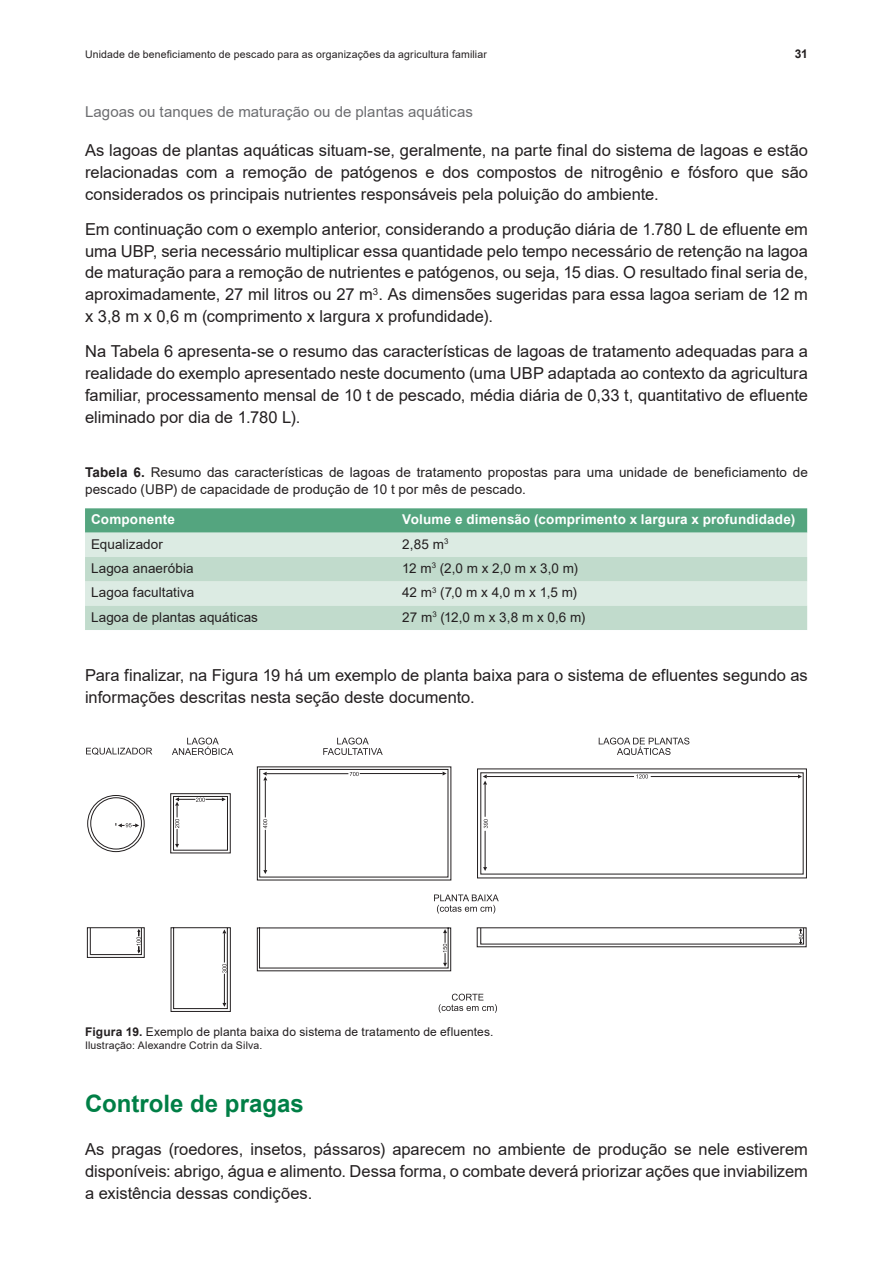
<style>
.page{position:relative;width:893px;height:1263px;background:#fff}
.page>*{position:absolute;margin:0;border:0;box-sizing:border-box;transform-origin:0 0}
.t1{font:700 24px "Arial";color:#007f46}
.t2{font:16.5px/21.9px "Arial";color:#231f20;text-align:justify}
.t3{font:15px "Arial";color:#6c6d70}
.t4{font:13.5px/16.4px "Arial";letter-spacing:.005em;color:#231f20}
.t5{font:700 13.5px "Arial";letter-spacing:.015em;color:#fff}
.t6{font:12px "Arial";letter-spacing:.01em;color:#231f20}
.t7{font:700 12px "Arial";color:#231f20}
.t8{font:10.5px "Arial";letter-spacing:.015em;color:#231f20}
.s1{font-weight:700}
</style>
<div class="page">
<svg style="left:85px;top:508px;width:722px;height:25px;background:#59a783"></svg>
<div style="left:85px;top:533px;width:722px;height:24px;background:#dcebe3"></div>
<svg style="left:85px;top:557px;width:722px;height:73px;background:#cae0d3"></svg>
<svg style="left:172px;top:738px;width:61px;height:17px"></svg>
<svg style="left:86px;top:748px;width:66px;height:7px"></svg>
<svg style="left:323px;top:738px;width:60px;height:17px"></svg>
<svg style="left:599px;top:738px;width:90px;height:17px"></svg>
<svg style="left:259px;top:768px;width:548px;height:5px"></svg>
<svg style="left:648px;top:773px;width:159px;height:174px"></svg>
<hr style="left:651px;top:776px;width:147px;height:1px;background:#231f20">
<svg style="left:798px;top:774px;width:4px;height:4px"></svg>
<svg style="left:87px;top:771px;width:561px;height:242px"></svg>
<svg style="left:799px;top:929px;width:4px;height:15px"></svg>
<p class="t8" style="left:85px;top:47px;width:403px">Unidade de beneficiamento de pescado para as organizações da agricultura familiar</p>
<p class="t7" style="left:795px;top:45px;width:15px">31</p>
<p class="t3" style="left:85px;top:102px;width:389px">Lagoas ou tanques de maturação ou de plantas aquáticas</p>
<p class="t2" style="left:85px;top:139px;width:724px">As lagoas de plantas aquáticas situam-se, geralmente, na parte final do sistema de lagoas e estão relacionadas com a remoção de patógenos e dos compostos de nitrogênio e fósforo que são considerados os principais nutrientes responsáveis pela poluição do ambiente.</p>
<p class="t2" style="left:85px;top:218px;width:724px">Em continuação com o exemplo anterior, considerando a produção diária de 1.780 L de efluente em uma UBP, seria necessário multiplicar essa quantidade pelo tempo necessário de retenção na lagoa de maturação para a remoção de nutrientes e patógenos, ou seja, 15 dias. O resultado final seria de, aproximadamente, 27 mil litros ou 27 m<sup>3</sup>. As dimensões sugeridas para essa lagoa seriam de 12 m x 3,8 m x 0,6 m (comprimento x largura x profundidade).</p>
<p class="t2" style="left:85px;top:340px;width:724px">Na Tabela 6 apresenta-se o resumo das características de lagoas de tratamento adequadas para a realidade do exemplo apresentado neste documento (uma UBP adaptada ao contexto da agricultura familiar, processamento mensal de 10 t de pescado, média diária de 0,33 t, quantitativo de efluente eliminado por dia de 1.780 L).</p>
<p class="t4" style="left:85px;top:464px;width:724px"><span class="s1">Tabela 6.</span> Resumo das características de lagoas de tratamento propostas para uma unidade de beneficiamento de pescado (UBP) de capacidade de produção de 10 t por mês de pescado.</p>
<p class="t5" style="left:91px;top:510px;width:86px">Componente</p>
<p class="t5" style="left:402px;top:510px;width:394px">Volume e dimensão (comprimento x largura x profundidade)</p>
<p class="t4" style="left:91px;top:535px;width:73px">Equalizador</p>
<p class="t4" style="left:402px;top:535px;width:48px">2,85 m<sup>3</sup></p>
<p class="t4" style="left:91px;top:560px;width:104px">Lagoa anaeróbia</p>
<p class="t4" style="left:402px;top:560px;width:177px">12 m<sup>3</sup> (2,0 m x 2,0 m x 3,0 m)</p>
<p class="t4" style="left:91px;top:584px;width:105px">Lagoa facultativa</p>
<p class="t4" style="left:402px;top:584px;width:176px">42 m<sup>3</sup> (7,0 m x 4,0 m x 1,5 m)</p>
<p class="t4" style="left:91px;top:608px;width:169px">Lagoa de plantas aquáticas</p>
<p class="t4" style="left:402px;top:608px;width:184px">27 m<sup>3</sup> (12,0 m x 3,8 m x 0,6 m)</p>
<p class="t2" style="left:85px;top:663px;width:724px;line-height:22.6px">Para finalizar, na Figura 19 há um exemplo de planta baixa para o sistema de efluentes segundo as informações descritas nesta seção deste documento.</p>
<p class="t6" style="left:85px;top:1024px;width:410px"><span class="s1">Figura 19.</span> Exemplo de planta baixa do sistema de tratamento de efluentes.</p>
<p class="t8" style="left:85px;top:1038px;width:179px">Ilustração: Alexandre Cotrin da Silva.</p>
<h1 class="t1" style="left:85px;top:1087px;width:220px">Controle de pragas</h1>
<p class="t2" style="left:85px;top:1138px;width:724px">As pragas (roedores, insetos, pássaros) aparecem no ambiente de produção se nele estiverem disponíveis: abrigo, água e alimento. Dessa forma, o combate deverá priorizar ações que inviabilizem a existência dessas condições.</p>
</div>
